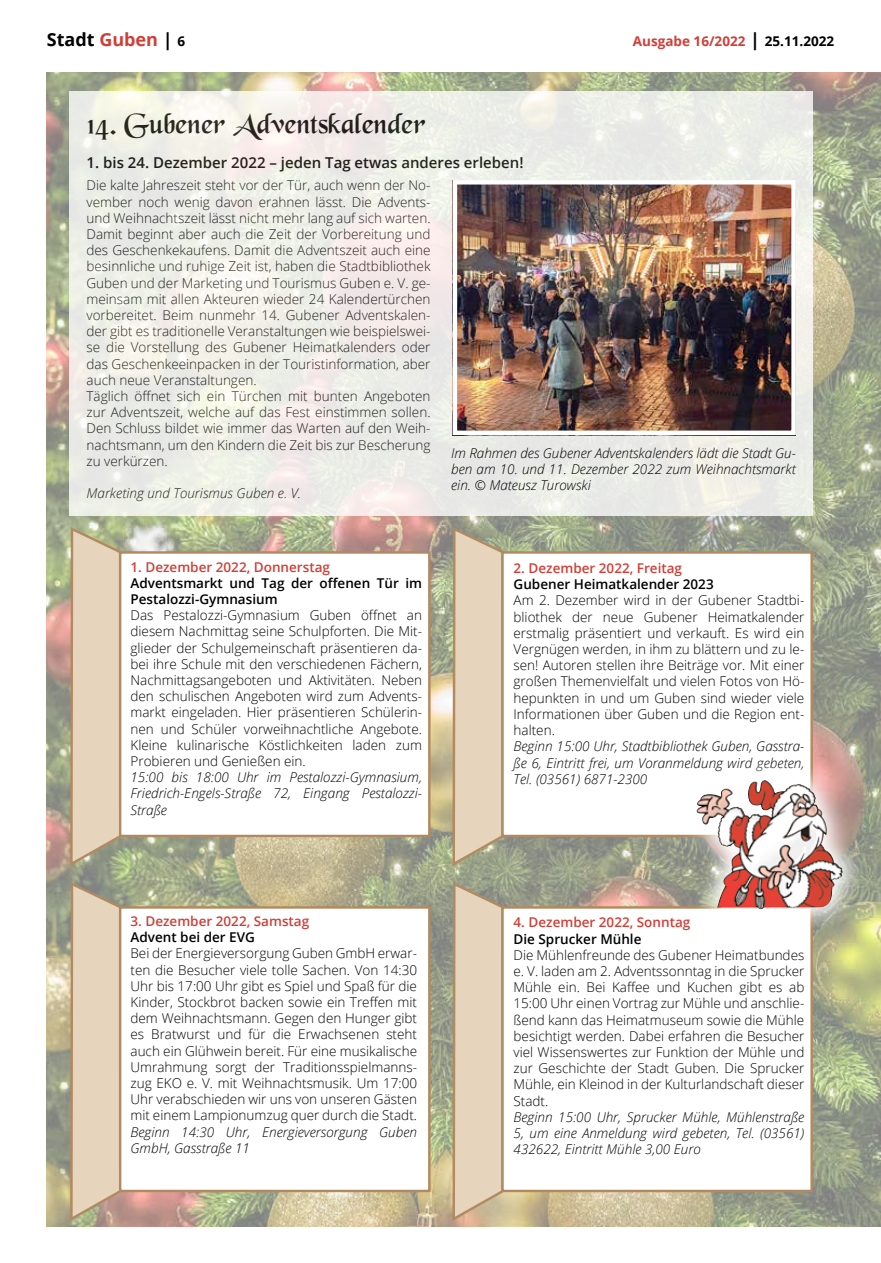
<style>
.page{position:relative;width:881px;height:1263px;background:#fff}
.page>*{position:absolute;margin:0;border:0;box-sizing:border-box;transform-origin:0 0}
.t1{font:30px "Black Chancery";color:#000}
.t2{font:700 18px "Open Sans";color:#000}
.t3{font:600 15px "Open Sans";color:#000}
.t4{font:300 13.5px/16.2px "Open Sans";color:#000;text-align:justify}
.t5{font:italic 300 13.5px/16.2px "Open Sans";color:#000;text-align:justify}
.t6{font:600 13.5px/16.2px "Open Sans";color:#000}
.t7{font:600 13.5px "Open Sans";color:#d13e37}
.t8{font:700 13.5px "Open Sans";color:#d13e37}
.s1{color:#d13e37}
.s2{font-size:13.5px}
.s3{font-size:18px;color:#000}
.s4{color:#000}
</style>
<div class="page">
<img style="left:47px;top:72px;width:833px;height:1154px">
<svg style="left:69px;top:91px;width:743px;height:424px;background:#eeede8"></svg>
<img style="left:457px;top:185px;width:333px;height:245px">
<div style="left:452px;top:180px;width:343px;height:255px;border:4px solid #fff"></div>
<svg style="left:69px;top:525px;width:54px;height:343px;background:#dbcab1"></svg>
<div style="left:119px;top:551px;width:311px;height:286px;background:#fff;border:2px solid #b28a61"></div>
<svg style="left:451px;top:525px;width:54px;height:343px;background:#dac9b1"></svg>
<div style="left:501px;top:551px;width:311px;height:286px;background:#fff;border:2px solid #b28a61"></div>
<svg style="left:69px;top:880px;width:54px;height:343px;background:#dbc8b1"></svg>
<div style="left:119px;top:906px;width:311px;height:286px;background:#fff;border:2px solid #b28a61"></div>
<svg style="left:451px;top:880px;width:54px;height:343px;background:#dcc9b1"></svg>
<div style="left:501px;top:906px;width:311px;height:286px;background:#fff;border:2px solid #b28a61"></div>
<svg style="left:673px;top:757px;width:192px;height:175px"></svg>
<img style="left:733px;top:780px;width:39px;height:37px">
<h2 class="t2" style="left:47px;top:27px;width:140px">Stadt <span class="s1">Guben</span> | <span class="s2">6</span></h2>
<p class="t8" style="left:632px;top:32px;width:203px">Ausgabe 16/2022 <span class="s3">|</span> <span class="s4">25.11.2022</span></p>
<h1 class="t1" style="left:86px;top:108px;width:340px">14. Gubener Adventskalender</h1>
<p class="t3" style="left:86px;top:152px;width:438px">1. bis 24. Dezember 2022 – jeden Tag etwas anderes erleben!</p>
<p class="t4" style="left:86px;top:177px;width:345px;text-align:left">Die kalte Jahreszeit steht vor der Tür, auch wenn der No&shy;vember noch wenig davon erahnen lässt. Die Advents&shy;und Weihnachtszeit lässt nicht mehr lang auf sich warten.<br>Damit beginnt aber auch die Zeit der Vorbereitung und des Geschenkekaufens. Damit die Adventszeit auch eine besinnliche und ruhige Zeit ist, haben die Stadtbibliothek Guben und der Marketing und Tourismus Guben e. V. ge&shy;meinsam mit allen Akteuren wieder 24 Kalendertürchen vorbereitet. Beim nunmehr 14. Gubener Adventskalen&shy;der gibt es traditionelle Veranstaltungen wie beispielswei&shy;se die Vorstellung des Gubener Heimatkalenders oder das Geschenkeeinpacken in der Touristinformation, aber auch neue Veranstaltungen.<br>Täglich öffnet sich ein Türchen mit bunten Angeboten zur Adventszeit, welche auf das Fest einstimmen sollen.<br>Den Schluss bildet wie immer das Warten auf den Weih&shy;nachtsmann, um den Kindern die Zeit bis zur Bescherung zu verkürzen.</p>
<p class="t5" style="left:86px;top:485px;width:216px">Marketing und Tourismus Guben e. V.</p>
<p class="t5" style="left:451px;top:444px;width:346px">Im Rahmen des Gubener Adventskalenders lädt die Stadt Gu&shy;ben am 10. und 11. Dezember 2022 zum Weihnachtsmarkt ein. © Mateusz Turowski</p>
<p class="t7" style="left:130px;top:557px;width:201px">1. Dezember 2022, Donnerstag</p>
<p class="t6" style="left:130px;top:575px;width:293px">Adventsmarkt und Tag der offenen Tür im<br>Pestalozzi-Gymnasium</p>
<p class="t4" style="left:130px;top:607px;width:293px">Das Pestalozzi-Gymnasium Guben öffnet an diesem Nachmittag seine Schulpforten. Die Mit&shy;glieder der Schulgemeinschaft präsentieren da&shy;bei ihre Schule mit den verschiedenen Fächern, Nachmittagsangeboten und Aktivitäten. Neben den schulischen Angeboten wird zum Advents&shy;markt eingeladen. Hier präsentieren Schülerin&shy;nen und Schüler vorweihnachtliche Angebote.<br>Kleine kulinarische Köstlichkeiten laden zum Probieren und Genießen ein.</p>
<p class="t5" style="left:130px;top:769px;width:293px">15:00 bis 18:00 Uhr im Pestalozzi-Gymnasium, Friedrich-Engels-Straße 72, Eingang Pestalozzi-Straße</p>
<p class="t7" style="left:130px;top:912px;width:180px">3. Dezember 2022, Samstag</p>
<p class="t6" style="left:130px;top:929px;width:126px">Advent bei der EVG</p>
<p class="t4" style="left:130px;top:945px;width:288px">Bei der Energieversorgung Guben GmbH erwar&shy;ten die Besucher viele tolle Sachen. Von 14:30<br>Uhr bis 17:00 Uhr gibt es Spiel und Spaß für die Kinder, Stockbrot backen sowie ein Treffen mit dem Weihnachtsmann. Gegen den Hunger gibt es Bratwurst und für die Erwachsenen steht auch ein Glühwein bereit. Für eine musikalische Umrahmung sorgt der Traditionsspielmanns&shy;zug EKO e. V. mit Weihnachtsmusik. Um 17:00<br>Uhr verabschieden wir uns von unseren Gästen mit einem Lampionumzug quer durch die Stadt.</p>
<p class="t5" style="left:130px;top:1123px;width:288px">Beginn 14:30 Uhr, Energieversorgung Guben<br>GmbH, Gasstraße 11</p>
<p class="t7" style="left:513px;top:559px;width:170px">2. Dezember 2022, Freitag</p>
<p class="t6" style="left:513px;top:576px;width:201px">Gubener Heimatkalender 2023</p>
<p class="t4" style="left:513px;top:592px;width:292px">Am 2. Dezember wird in der Gubener Stadtbi&shy;bliothek der neue Gubener Heimatkalender erstmalig präsentiert und verkauft. Es wird ein Vergnügen werden, in ihm zu blättern und zu le&shy;sen! Autoren stellen ihre Beiträge vor. Mit einer großen Themenvielfalt und vielen Fotos von Hö&shy;hepunkten in und um Guben sind wieder viele Informationen über Guben und die Region ent&shy;halten.</p>
<p class="t5" style="left:513px;top:738px;width:292px">Beginn 15:00 Uhr, Stadtbibliothek Guben, Gasstra&shy;ße 6, Eintritt frei, um Voranmeldung wird gebeten, Tel. (03561) 6871-2300</p>
<p class="t7" style="left:513px;top:913px;width:178px">4. Dezember 2022, Sonntag</p>
<p class="t6" style="left:513px;top:930px;width:129px">Die Sprucker Mühle</p>
<p class="t4" style="left:513px;top:946px;width:292px">Die Mühlenfreunde des Gubener Heimatbundes e. V. laden am 2. Adventssonntag in die Sprucker Mühle ein. Bei Kaffee und Kuchen gibt es ab 15:00 Uhr einen Vortrag zur Mühle und anschlie&shy;ßend kann das Heimatmuseum sowie die Mühle besichtigt werden. Dabei erfahren die Besucher viel Wissenswertes zur Funktion der Mühle und zur Geschichte der Stadt Guben. Die Sprucker Mühle, ein Kleinod in der Kulturlandschaft dieser Stadt.</p>
<p class="t5" style="left:513px;top:1108px;width:292px">Beginn 15:00 Uhr, Sprucker Mühle, Mühlenstraße 5, um eine Anmeldung wird gebeten, Tel. (03561)<br>432622, Eintritt Mühle 3,00 Euro</p>
</div>
